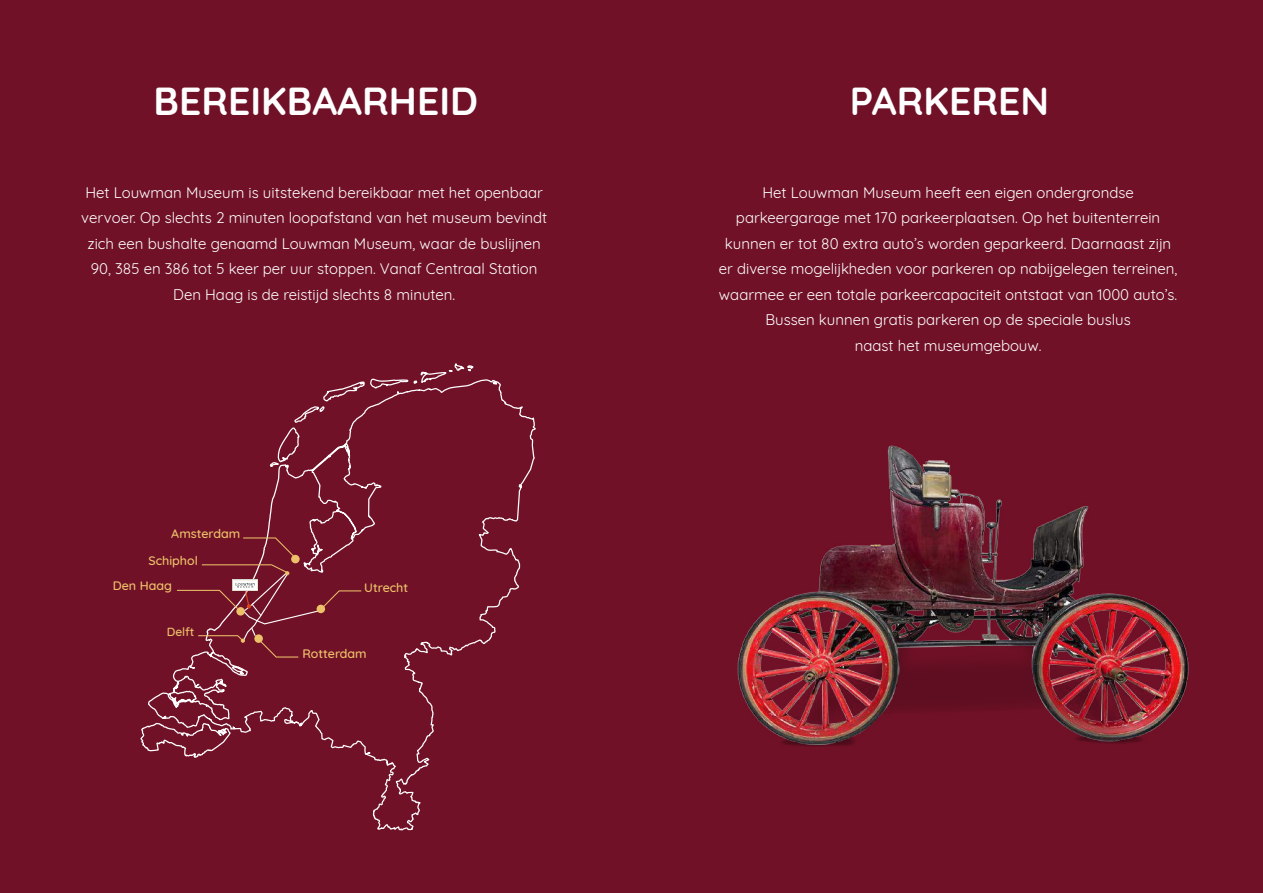
<style>
.page{position:relative;width:1263px;height:893px;background:#701127}
.page>*{position:absolute;margin:0;border:0;box-sizing:border-box;transform-origin:0 0}
.t1{font:700 39px "Quicksand";color:#fff}
.t2{font:15px/25.5px "Quicksand";color:#fff;text-align:center}
.t3{font:500 12.45px "Quicksand";color:#edc16a}
.t4{font:500 12px "Quicksand";color:#edc16a}
</style>
<div class="page">
<img style="left:737px;top:445px;width:452px;height:302px">
<svg style="left:140px;top:363px;width:396px;height:468px"></svg>
<div style="left:291px;top:555px;width:9px;height:8px;background:#edc16a;border-radius:50%"></div>
<svg style="left:242px;top:537px;width:53px;height:20px"></svg>
<svg style="left:176px;top:564px;width:186px;height:94px"></svg>
<h1 class="t1" style="left:154px;top:69px;width:326px">BEREIKBAARHEID</h1>
<p class="t2" style="left:81px;top:178px;width:468px">Het Louwman Museum is uitstekend bereikbaar met het openbaar vervoer. Op slechts 2 minuten loopafstand van het museum bevindt zich een bushalte genaamd Louwman Museum, waar de buslijnen 90, 385 en 386 tot 5 keer per uur stoppen. Vanaf Centraal Station Den Haag is de reistijd slechts 8 minuten.</p>
<p class="t3" style="left:171px;top:524px;width:71px">Amsterdam</p>
<p class="t3" style="left:148px;top:550px;width:51px">Schiphol</p>
<p class="t3" style="left:113px;top:576px;width:61px">Den Haag</p>
<p class="t4" style="left:167px;top:622px;width:29px">Delft</p>
<p class="t3" style="left:364px;top:577px;width:46px">Utrecht</p>
<p class="t3" style="left:302px;top:644px;width:66px">Rotterdam</p>
<h1 class="t1" style="left:850px;top:69px;width:201px">PARKEREN</h1>
<p class="t2" style="left:719px;top:178px;width:460px">Het Louwman Museum heeft een eigen ondergrondse parkeergarage met 170 parkeerplaatsen. Op het buitenterrein kunnen er tot 80 extra auto’s worden geparkeerd. Daarnaast zijn er diverse mogelijkheden voor parkeren op nabijgelegen terreinen, waarmee er een totale parkeercapaciteit ontstaat van 1000 auto’s.<br>Bussen kunnen gratis parkeren op de speciale buslus<br>naast het museumgebouw.</p>
</div>
